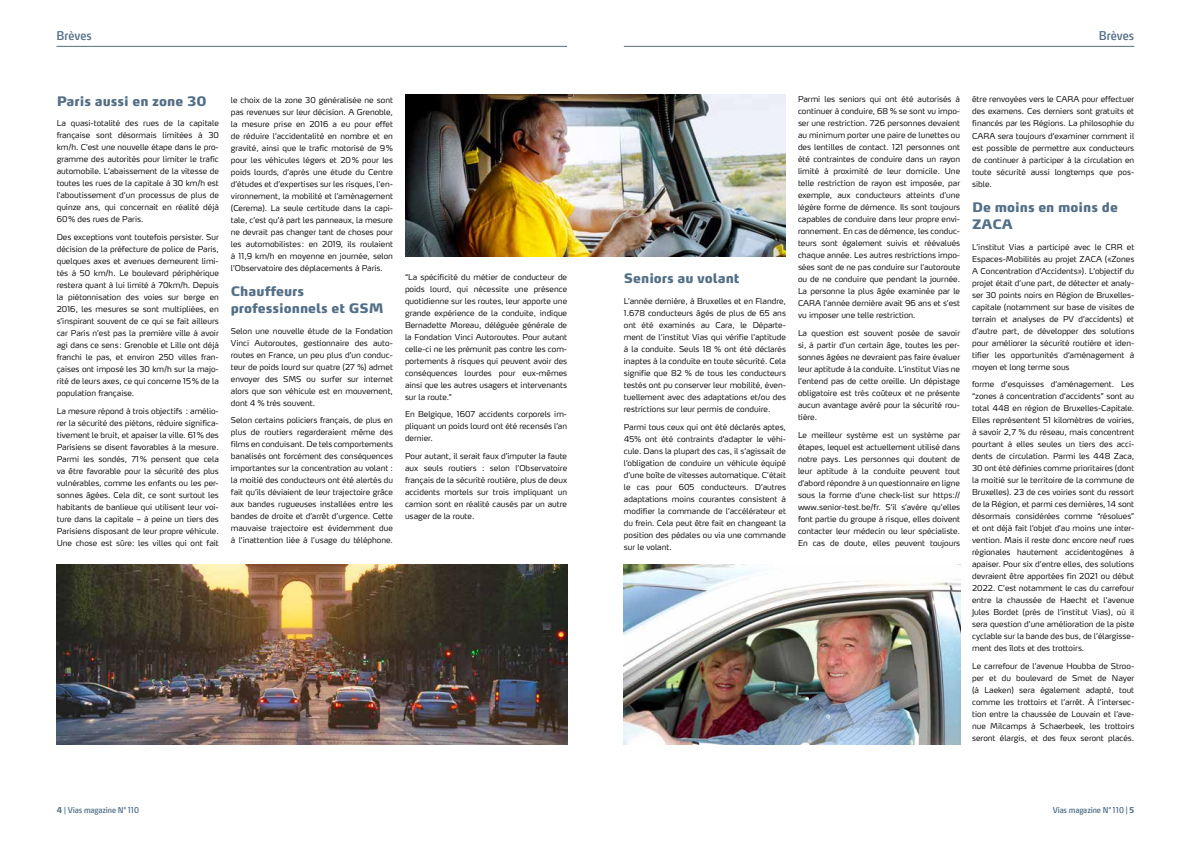
<style>
.page{position:relative;width:1191px;height:842px;background:#fff}
.page>*{position:absolute;margin:0;border:0;box-sizing:border-box;transform-origin:0 0}
.t1{font:900 13px/17px "Max OT";color:#536f87}
.t2{font:condensed 12px "Max OT";color:#536f87}
.t3{font:300 8px/12px "Max OT";color:#000;text-align:justify}
.t4{font:condensed 8px "Max OT";letter-spacing:-.015em;color:#536f87}
.s1{font-weight:700}
</style>
<div class="page">
<hr style="left:56px;top:46px;width:511px;height:1px;background:#536f87">
<hr style="left:624px;top:46px;width:510px;height:1px;background:#536f87">
<img style="left:57px;top:564px;width:510px;height:180px">
<img style="left:405px;top:94px;width:381px;height:163px">
<img style="left:624px;top:564px;width:336px;height:180px">
<h2 class="t2" style="left:56px;top:28px;width:37px">Brèves</h2>
<h2 class="t2" style="left:1098px;top:28px;width:37px">Brèves</h2>
<h1 class="t1" style="left:57px;top:92px;width:151px">Paris aussi en zone 30</h1>
<p class="t3" style="left:57px;top:117px;width:164px">La quasi-totalité des rues de la capitale française sont désormais limitées à 30 km/h. C’est une nouvelle étape dans le pro&shy;gramme des autorités pour limiter le trafic automobile. L’abaissement de la vitesse de toutes les rues de la capitale à 30 km/h est l’aboutissement d’un processus de plus de quinze ans, qui concernait en réalité déjà 60% des rues de Paris.</p>
<p class="t3" style="left:57px;top:231px;width:164px">Des exceptions vont toutefois persister. Sur décision de la préfecture de police de Paris, quelques axes et avenues demeurent limi&shy;tés à 50 km/h. Le boulevard périphérique restera quant à lui limité à 70km/h. Depuis la piétonnisation des voies sur berge en 2016, les mesures se sont multipliées, en s’inspirant souvent de ce qui se fait ailleurs car Paris n’est pas la première ville à avoir agi dans ce sens : Grenoble et Lille ont déjà franchi le pas, et environ 250 villes fran&shy;çaises ont imposé les 30 km/h sur la majo&shy;rité de leurs axes, ce qui concerne 15% de la population française.</p>
<p class="t3" style="left:57px;top:405px;width:164px">La mesure répond à trois objectifs : amélio&shy;rer la sécurité des piétons, réduire significa&shy;tivement le bruit, et apaiser la ville. 61% des Parisiens se disent favorables à la mesure.<br>Parmi les sondés, 71% pensent que cela va être favorable pour la sécurité des plus vulnérables, comme les enfants ou les per&shy;sonnes âgées. Cela dit, ce sont surtout les habitants de banlieue qui utilisent leur voi&shy;ture dans la capitale – à peine un tiers des Parisiens disposant de leur propre véhicule.<br>Une chose est sûre: les villes qui ont fait</p>
<p class="t3" style="left:231px;top:93px;width:164px">le choix de la zone 30 généralisée ne sont pas revenues sur leur décision. A Grenoble, la mesure prise en 2016 a eu pour effet de réduire l’accidentalité en nombre et en gravité, ainsi que le trafic motorisé de 9% pour les véhicules légers et 20% pour les poids lourds, d’après une étude du Centre d’études et d’expertises sur les risques, l’en&shy;vironnement, la mobilité et l’aménagement (Cerema). La seule certitude dans la capi&shy;tale, c’est qu’à part les panneaux, la mesure ne devrait pas changer tant de choses pour les automobilistes : en 2019, ils roulaient à 11,9 km/h en moyenne en journée, selon l’Observatoire des déplacements à Paris.</p>
<h1 class="t1" style="left:231px;top:283px;width:154px">Chauffeurs professionnels et GSM</h1>
<p class="t3" style="left:231px;top:324px;width:164px">Selon une nouvelle étude de la Fondation Vinci Autoroutes, gestionnaire des auto&shy;routes en France, un peu plus d’un conduc&shy;teur de poids lourd sur quatre (27 %) admet envoyer des SMS ou surfer sur internet alors que son véhicule est en mouvement, dont 4 % très souvent.</p>
<p class="t3" style="left:231px;top:414px;width:164px">Selon certains policiers français, de plus en plus de routiers regarderaient même des films en conduisant. De tels comportements banalisés ont forcément des conséquences importantes sur la concentration au volant : la moitié des conducteurs ont été alertés du fait qu’ils déviaient de leur trajectoire grâce aux bandes rugueuses installées entre les bandes de droite et d’arrêt d’urgence. Cette mauvaise trajectoire est évidemment due à l’inattention liée à l’usage du téléphone.</p>
<p class="t3" style="left:405px;top:271px;width:164px">“La spécificité du métier de conducteur de poids lourd, qui nécessite une présence quotidienne sur les routes, leur apporte une grande expérience de la conduite, indique Bernadette Moreau, déléguée générale de la Fondation Vinci Autoroutes. Pour autant celle-ci ne les prémunit pas contre les com&shy;portements à risques qui peuvent avoir des conséquences lourdes pour eux-mêmes ainsi que les autres usagers et intervenants sur la route.”</p>
<p class="t3" style="left:405px;top:408px;width:164px">En Belgique, 1607 accidents corporels im&shy;pliquant un poids lourd ont été recensés l’an dernier.</p>
<p class="t3" style="left:405px;top:450px;width:164px">Pour autant, il serait faux d’imputer la faute aux seuls routiers : selon l’Observatoire français de la sécurité routière, plus de deux accidents mortels sur trois impliquant un camion sont en réalité causés par un autre usager de la route.</p>
<h1 class="t1" style="left:624px;top:270px;width:117px">Seniors au volant</h1>
<p class="t3" style="left:624px;top:295px;width:164px">L’année dernière, à Bruxelles et en Flandre, 1.678 conducteurs âgés de plus de 65 ans ont été examinés au Cara, le Départe&shy;ment de l’institut Vias qui vérifie l’aptitude à la conduite. Seuls 18 % ont été déclarés inaptes à la conduite en toute sécurité. Cela signifie que 82 % de tous les conducteurs testés ont pu conserver leur mobilité, éven&shy;tuellement avec des adaptations et/ou des restrictions sur leur permis de conduire.</p>
<p class="t3" style="left:624px;top:421px;width:164px">Parmi tous ceux qui ont été déclarés aptes, 45% ont été contraints d’adapter le véhi&shy;cule. Dans la plupart des cas, il s’agissait de l’obligation de conduire un véhicule équipé d’une boîte de vitesses automatique. C’était le cas pour 605 conducteurs. D’autres adaptations moins courantes consistent à modifier la commande de l’accélérateur et du frein. Cela peut être fait en changeant la position des pédales ou via une commande sur le volant.</p>
<p class="t3" style="left:798px;top:93px;width:164px">Parmi les seniors qui ont été autorisés à continuer à conduire, 68 % se sont vu impo&shy;ser une restriction. 726 personnes devaient au minimum porter une paire de lunettes ou des lentilles de contact. 121 personnes ont été contraintes de conduire dans un rayon limité à proximité de leur domicile. Une telle restriction de rayon est imposée, par exemple, aux conducteurs atteints d’une légère forme de démence. Ils sont toujours capables de conduire dans leur propre envi&shy;ronnement. En cas de démence, les conduc&shy;teurs sont également suivis et réévalués chaque année. Les autres restrictions impo&shy;sées sont de ne pas conduire sur l’autoroute ou de ne conduire que pendant la journée.<br>La personne la plus âgée examinée par le CARA l’année dernière avait 96 ans et s’est vu imposer une telle restriction.</p>
<p class="t3" style="left:798px;top:327px;width:164px">La question est souvent posée de savoir si, à partir d’un certain âge, toutes les per&shy;sonnes âgées ne devraient pas faire évaluer leur aptitude à la conduite. L’institut Vias ne l’entend pas de cette oreille. Un dépistage obligatoire est très coûteux et ne présente aucun avantage avéré pour la sécurité rou&shy;tière.</p>
<p class="t3" style="left:798px;top:428px;width:164px">Le meilleur système est un système par étapes, lequel est actuellement utilisé dans notre pays. Les personnes qui doutent de leur aptitude à la conduite peuvent tout d’abord répondre à un questionnaire en ligne sous la forme d’une check-list sur https:// www.senior-test.be/fr. S’il s’avère qu’elles font partie du groupe à risque, elles doivent contacter leur médecin ou leur spécialiste.<br>En cas de doute, elles peuvent toujours</p>
<p class="t3" style="left:972px;top:93px;width:164px">être renvoyées vers le CARA pour effectuer des examens. Ces derniers sont gratuits et financés par les Régions. La philosophie du CARA sera toujours d’examiner comment il est possible de permettre aux conducteurs de continuer à participer à la circulation en toute sécurité aussi longtemps que pos&shy;sible.</p>
<h1 class="t1" style="left:972px;top:199px;width:147px">De moins en moins de<br>ZACA</h1>
<p class="t3" style="left:972px;top:240px;width:164px">L’institut Vias a participé avec le CRR et Espaces-Mobilités au projet ZACA («Zones A Concentration d’Accidents»). L’objectif du projet était d’une part, de détecter et analy&shy;ser 30 points noirs en Région de Bruxelles&shy;capitale (notamment sur base de visites de terrain et analyses de PV d’accidents) et d’autre part, de développer des solutions pour améliorer la sécurité routière et iden&shy;tifier les opportunités d’aménagement à moyen et long terme sous</p>
<p class="t3" style="left:972px;top:378px;width:164px">forme d’esquisses d’aménagement. Les “zones à concentration d’accidents” sont au total 448 en région de Bruxelles-Capitale.<br>Elles représentent 51 kilomètres de voiries, à savoir 2,7 % du réseau, mais concentrent pourtant à elles seules un tiers des acci&shy;dents de circulation. Parmi les 448 Zaca, 30 ont été définies comme prioritaires (dont la moitié sur le territoire de la commune de Bruxelles). 23 de ces voiries sont du ressort de la Région, et parmi ces dernières, 14 sont désormais considérées comme “résolues” et ont déjà fait l’objet d’au moins une inter&shy;vention. Mais il reste donc encore neuf rues régionales hautement accidentogènes à apaiser. Pour six d’entre elles, des solutions devraient être apportées fin 2021 ou début 2022. C’est notamment le cas du carrefour entre la chaussée de Haecht et l’avenue Jules Bordet (près de l’institut Vias), où il sera question d’une amélioration de la piste cyclable sur la bande des bus, de l’élargisse&shy;ment des îlots et des trottoirs.</p>
<p class="t3" style="left:972px;top:660px;width:164px">Le carrefour de l’avenue Houbba de Stroo&shy;per et du boulevard de Smet de Nayer (à Laeken) sera également adapté, tout comme les trottoirs et l’arrêt. À l’intersec&shy;tion entre la chaussée de Louvain et l’ave&shy;nue Milcamps à Schaerbeek, les trottoirs seront élargis, et des feux seront placés.</p>
<p class="t4" style="left:57px;top:805px;width:84px"><span class="s1">4</span> | Vias magazine N° 110</p>
<p class="t4" style="left:1052px;top:805px;width:83px">Vias magazine N° 110 | <span class="s1">5</span></p>
</div>
